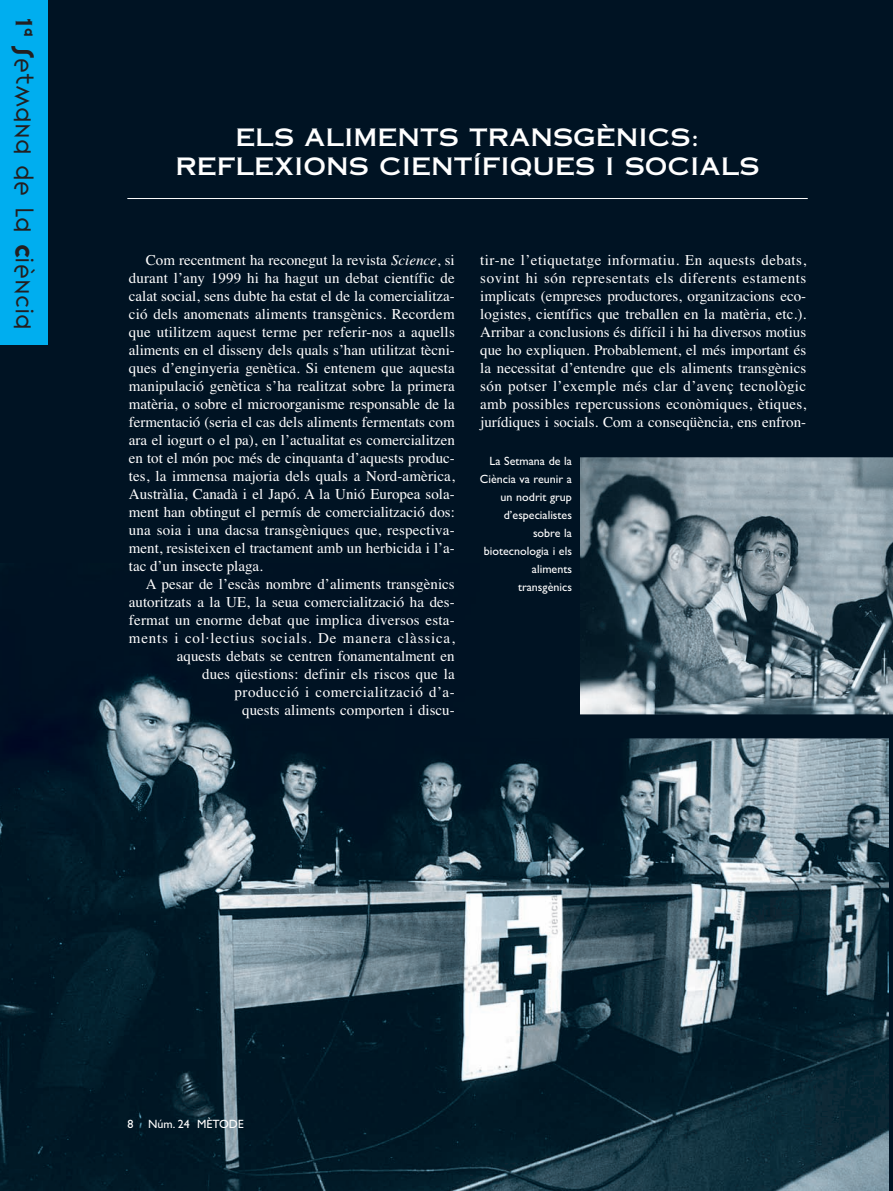
<style>
.page{position:relative;width:893px;height:1191px;background:#fff}
.page>*{position:absolute;margin:0;border:0;box-sizing:border-box;transform-origin:0 0}
.t1{font:24px/28.8px "Copperplate Thirty One AB";color:#fff;text-align:center}
.t2{font:300 22.5px "Variex";color:#231f20}
.t3{font:15px/18px "Times";color:#fff;text-align:justify}
.t4{font:12px/18px "Gill Sans";color:#fff;text-align:right}
.s1{font-family:"Copperplate Thirty One AB";font-weight:400}
.s2{font-weight:400}
.s3{font-style:italic}
</style>
<div class="page">
<div style="left:0;top:1px;width:893px;height:1190px;background:#001323"></div>
<img style="left:0;top:674px;width:888px;height:517px">
<hr style="left:127px;top:198px;width:681px;height:1px;background:#fff">
<div style="left:0;top:1px;width:48px;height:344px;background:#00aeef"></div>
<svg style="left:479px;top:457px;width:414px;height:281px"></svg>
<h2 class="t2" style="left:34px;top:14px;width:318px;rotate:90deg"><span class="s1">1</span><sup>a</sup> <span class="s2">s</span>etmana de la <span class="s2">c</span>iència</h2>
<h1 class="t1" style="left:176px;top:123px;width:585px">ELS ALIMENTS TRANSGÈNICS:<br>REFLEXIONS CIENTÍFIQUES I SOCIALS</h1>
<p class="t3" style="left:129px;top:252px;width:327px;text-indent:17px">Com recentment ha reconegut la revista <span class="s3">Science</span>, si durant l’any 1999 hi ha hagut un debat científic de calat social, sens dubte ha estat el de la comercialitza&shy;ció dels anomenats aliments transgènics. Recordem que utilitzem aquest terme per referir-nos a aquells aliments en el disseny dels quals s’han utilitzat tècni&shy;ques d’enginyeria genètica. Si entenem que aquesta manipulació genètica s’ha realitzat sobre la primera matèria, o sobre el microorganisme responsable de la fermentació (seria el cas dels aliments fermentats com ara el iogurt o el pa), en l’actualitat es comercialitzen en tot el món poc més de cinquanta d’aquests produc&shy;tes, la immensa majoria dels quals a Nord-amèrica, Austràlia, Canadà i el Japó. A la Unió Europea sola&shy;ment han obtingut el permís de comercialització dos: una soia i una dacsa transgèniques que, respectiva&shy;ment, resisteixen el tractament amb un herbicida i l’a&shy;tac d’un insecte plaga.</p>
<p class="t3" style="left:129px;top:576px;width:327px;text-align:right">A pesar de l’escàs nombre d’aliments transgènics autoritzats a la UE, la seua comercialització ha des&shy;fermat un enorme debat que implica diversos esta&shy;ments i col·lectius socials. De manera clàssica, aquests debats se centren fonamentalment en<br>dues qüestions: definir els riscos que la<br>producció i comercialització d’a-<br>quests aliments comporten i discu-</p>
<p class="t3" style="left:480px;top:252px;width:327px">tir-ne l’etiquetatge informatiu. En aquests debats, sovint hi són representats els diferents estaments implicats (empreses productores, organitzacions eco&shy;logistes, científics que treballen en la matèria, etc.).<br>Arribar a conclusions és difícil i hi ha diversos motius que ho expliquen. Probablement, el més important és la necessitat d’entendre que els aliments transgènics són potser l’exemple més clar d’avenç tecnològic amb possibles repercussions econòmiques, ètiques, jurídiques i socials. Com a conseqüència, ens enfron-</p>
<p class="t4" style="left:480px;top:453px;width:94px">La Setmana de la<br>Ciència va reunir a un nodrit grup d’especialistes sobre la biotecnologia i els aliments transgènics</p>
<p class="t4" style="left:127px;top:1116px;width:118px">8 Núm. 24 MÈTODE</p>
</div>
